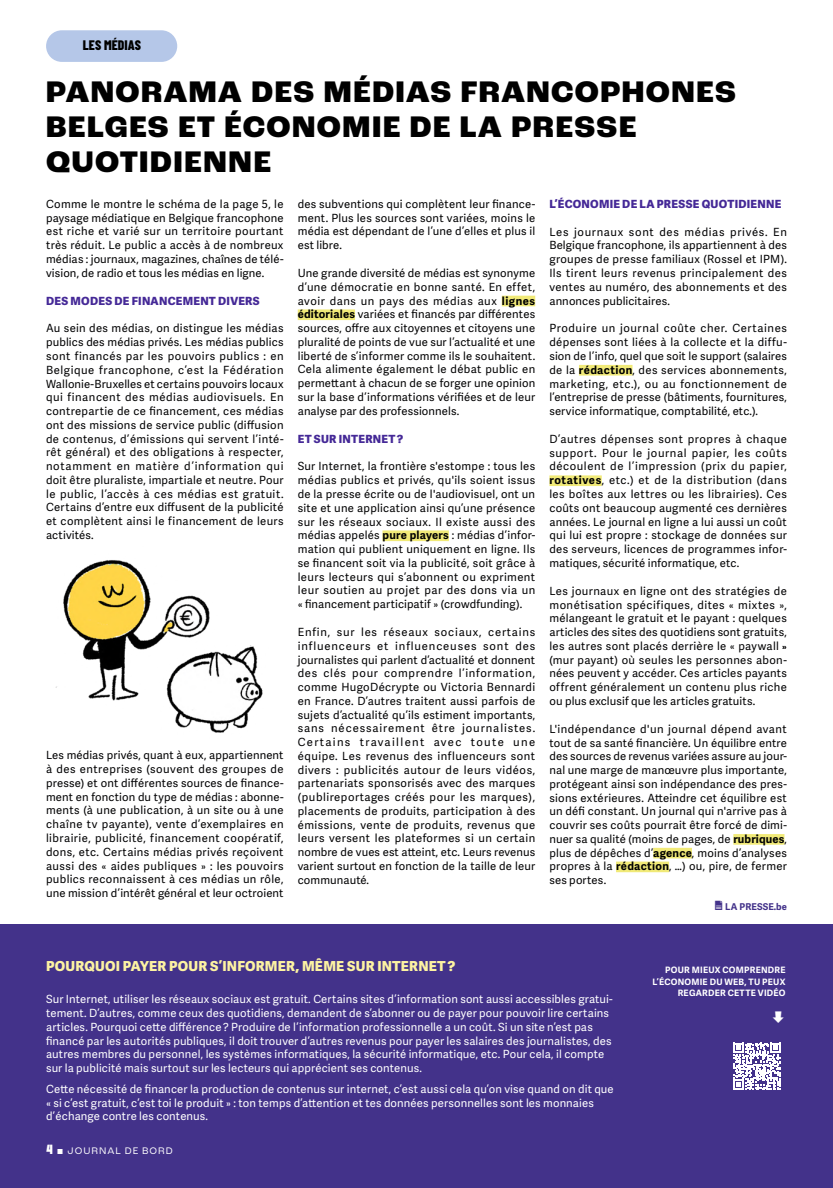
<style>
.page{position:relative;width:833px;height:1188px;background:#fff}
.page>*{position:absolute;margin:0;border:0;box-sizing:border-box;transform-origin:0 0}
.t1{font:800 31.25px/35px "Roc Grotesk";letter-spacing:.045em;color:#000}
.t2{font:25.25px "Adelle Sans";color:#fff}
.t3{font:800 13.75px "Adelle Sans";letter-spacing:.015em;color:#fdf3a2}
.t4{font:800 13.75px "Barlow Condensed";letter-spacing:.005em;color:#000}
.t5{font:11.25px/13.8px "Adelle Sans";letter-spacing:.015em;color:#020203;text-align:justify}
.t6{font:11.25px/13.8px "Adelle Sans";letter-spacing:.01em;color:#fff}
.t7{font:800 11.25px "Adelle Sans";letter-spacing:.02em;color:#452997}
.t8{font:10px "Roc Grotesk";letter-spacing:.1em;color:#fff}
.t9{font:700 9.38px "Adelle Sans";letter-spacing:.01em;color:#43328a}
.t10{font:700 8.75px/11.5px "Adelle Sans";letter-spacing:.03em;color:#fff;text-align:right}
.s1{font-weight:700;color:#000}
.s2{font-weight:700}
.s3{font-weight:700;font-size:10px}
.s4{font-weight:400;font-size:15px}
.s5{font-family:"Chillow";font-size:12.5px}
.s6{font-family:"Adelle Sans Cnd"}
</style>
<div class="page">
<div style="left:502px;top:295px;width:33px;height:11px;background:#f1ea78"></div>
<div style="left:298px;top:309px;width:57px;height:11px;background:#f1ea78"></div>
<div style="left:382px;top:530px;width:67px;height:11px;background:#f1ea78"></div>
<div style="left:579px;top:365px;width:53px;height:10px;background:#f1ea78"></div>
<div style="left:549px;top:475px;width:53px;height:11px;background:#f1ea78"></div>
<div style="left:733px;top:833px;width:51px;height:11px;background:#f1ea78"></div>
<div style="left:653px;top:847px;width:39px;height:11px;background:#f1ea78"></div>
<div style="left:616px;top:861px;width:53px;height:11px;background:#f1ea78"></div>
<div style="left:46px;top:30px;width:131px;height:32px;background:#b5c7e8;border-radius:16px"></div>
<div style="left:0;top:924px;width:833px;height:263px;background:#43328a"></div>
<img style="left:55px;top:560px;width:208px;height:173px">
<svg style="left:733px;top:1042px;width:47px;height:47px"></svg>
<p class="t4" style="left:83px;top:36px;width:60px">LES MÉDIAS</p>
<h1 class="t1" style="left:46px;top:75px;width:691px">PANORAMA DES MÉDIAS FRANCOPHONES<br>BELGES ET ÉCONOMIE DE LA PRESSE<br>QUOTIDIENNE</h1>
<p class="t5" style="left:46px;top:197px;width:239px">Comme le montre le schéma de la page 5, le paysage médiatique en Belgique francophone est riche et varié sur un territoire pourtant très réduit. Le public a accès à de nombreux médias : journaux, magazines, chaînes de télé&shy;vision, de radio et tous les médias en ligne.</p>
<p class="t7" style="left:46px;top:293px;width:215px">DES MODES DE FINANCEMENT DIVERS</p>
<p class="t5" style="left:46px;top:322px;width:239px">Au sein des médias, on distingue les médias publics des médias privés. Les médias publics sont financés par les pouvoirs publics : en Belgique francophone, c’est la Fédération Wallonie-Bruxelles et certains pouvoirs locaux qui financent des médias audiovisuels. En contrepartie de ce financement, ces médias ont des missions de service public (diffusion de contenus, d’émissions qui servent l’inté&shy;rêt général) et des obligations à respecter, notamment en matière d’information qui doit être pluraliste, impartiale et neutre. Pour le public, l’accès à ces médias est gratuit.<br>Certains d’entre eux diffusent de la publicité et complètent ainsi le financement de leurs activités.</p>
<p class="t5" style="left:46px;top:748px;width:239px">Les médias privés, quant à eux, appartiennent à des entreprises (souvent des groupes de presse) et ont différentes sources de finance&shy;ment en fonction du type de médias : abonne&shy;ments (à une publication, à un site ou à une chaîne tv payante), vente d’exemplaires en librairie, publicité, financement coopératif, dons, etc. Certains médias privés reçoivent aussi des « aides publiques » : les pouvoirs publics reconnaissent à ces médias un rôle, une mission d’intérêt général et leur octroient</p>
<p class="t5" style="left:298px;top:197px;width:239px">des subventions qui complètent leur finance&shy;ment. Plus les sources sont variées, moins le média est dépendant de l’une d’elles et plus il est libre.</p>
<p class="t5" style="left:298px;top:266px;width:239px">Une grande diversité de médias est synonyme d’une démocratie en bonne santé. En effet, avoir dans un pays des médias aux <span class="s1">lignes éditoriales</span> variées et financés par différentes sources, offre aux citoyennes et citoyens une pluralité de points de vue sur l’actualité et une liberté de s’informer comme ils le souhaitent.<br>Cela alimente également le débat public en permettant à chacun de se forger une opinion sur la base d’informations vérifiées et de leur analyse par des professionnels.</p>
<p class="t7" style="left:298px;top:431px;width:107px">ET SUR INTERNET ?</p>
<p class="t5" style="left:298px;top:460px;width:239px">Sur Internet, la frontière s'estompe : tous les médias publics et privés, qu'ils soient issus de la presse écrite ou de l'audiovisuel, ont un site et une application ainsi qu’une présence sur les réseaux sociaux. Il existe aussi des médias appelés <span class="s2">pure players</span> : médias d’infor&shy;mation qui publient uniquement en ligne. Ils se financent soit via la publicité, soit grâce à leurs lecteurs qui s’abonnent ou expriment leur soutien au projet par des dons via un « financement participatif » (crowdfunding).</p>
<p class="t5" style="left:298px;top:625px;width:239px">Enfin, sur les réseaux sociaux, certains influenceurs et influenceuses sont des journalistes qui parlent d’actualité et donnent des clés pour comprendre l’information, comme HugoDécrypte ou Victoria Bennardi en France. D’autres traitent aussi parfois de sujets d’actualité qu’ils estiment importants, sans nécessairement être journalistes.<br>Certains travaillent avec toute une équipe. Les revenus des influenceurs sont divers : publicités autour de leurs vidéos, partenariats sponsorisés avec des marques (publireportages créés pour les marques), placements de produits, participation à des émissions, vente de produits, revenus que leurs versent les plateformes si un certain nombre de vues est atteint, etc. Leurs revenus varient surtout en fonction de la taille de leur communauté.</p>
<p class="t7" style="left:549px;top:197px;width:233px">L’ÉCONOMIE DE LA PRESSE QUOTIDIENNE</p>
<p class="t5" style="left:549px;top:225px;width:239px">Les journaux sont des médias privés. En Belgique francophone, ils appartiennent à des groupes de presse familiaux (Rossel et IPM).<br>Ils tirent leurs revenus principalement des ventes au numéro, des abonnements et des annonces publicitaires.</p>
<p class="t5" style="left:549px;top:322px;width:239px">Produire un journal coûte cher. Certaines dépenses sont liées à la collecte et la diffu&shy;sion de l’info, quel que soit le support (salaires de la <span class="s1">rédaction</span>, des services abonnements, marketing, etc.), ou au fonctionnement de l’entreprise de presse (bâtiments, fournitures, service informatique, comptabilité, etc.).</p>
<p class="t5" style="left:549px;top:432px;width:239px">D’autres dépenses sont propres à chaque support. Pour le journal papier, les coûts découlent de l’impression (prix du papier, <span class="s2">rot</span><span class="s1">ative</span><span class="s2">s</span>, etc.) et de la distribution (dans les boîtes aux lettres ou les librairies). Ces coûts ont beaucoup augmenté ces dernières années. Le journal en ligne a lui aussi un coût qui lui est propre : stockage de données sur des serveurs, licences de programmes infor&shy;matiques, sécurité informatique, etc.</p>
<p class="t5" style="left:549px;top:584px;width:239px">Les journaux en ligne ont des stratégies de monétisation spécifiques, dites « mixtes », mélangeant le gratuit et le payant : quelques articles des sites des quotidiens sont gratuits, les autres sont placés derrière le « paywall <span class="s3">» </span>(mur payant) où seules les personnes abon&shy;nées peuvent y accéder. Ces articles payants offrent généralement un contenu plus riche ou plus exclusif que les articles gratuits.</p>
<p class="t5" style="left:549px;top:722px;width:239px">L'indépendance d'un journal dépend avant tout de sa santé financière. Un équilibre entre des sources de revenus variées assure au jour&shy;nal une marge de manœuvre plus importante, protégeant ainsi son indépendance des pres&shy;sions extérieures. Atteindre cet équilibre est un défi constant. Un journal qui n'arrive pas à couvrir ses coûts pourrait être forcé de dimi&shy;nuer sa qualité (moins de pages, de <span class="s2">rubriques</span>, plus de dépêches d’<span class="s1">agence</span>, moins d’analyses propres à la <span class="s2">rédaction</span>, …) ou, pire, de fermer ses portes.</p>
<p class="t9" style="left:714px;top:900px;width:74px"><span class="s4">w</span> LA PRESSE.be</p>
<p class="t3" style="left:46px;top:957px;width:410px">POURQUOI PAYER POUR S’INFORMER, MÊME SUR INTERNET ?</p>
<p class="t6" style="left:46px;top:992px;width:568px">Sur Internet, utiliser les réseaux sociaux est gratuit. Certains sites d’information sont aussi accessibles gratui&shy;tement. D’autres, comme ceux des quotidiens, demandent de s’abonner ou de payer pour pouvoir lire certains articles. Pourquoi cette différence ? Produire de l’information professionnelle a un coût. Si un site n’est pas financé par les autorités publiques, il doit trouver d’autres revenus pour payer les salaires des journalistes, des autres membres du personnel, les systèmes informatiques, la sécurité informatique, etc. Pour cela, il compte sur la publicité mais surtout sur les lecteurs qui apprécient ses contenus.</p>
<p class="t6" style="left:46px;top:1081px;width:569px">Cette nécessité de financer la production de contenus sur internet, c’est aussi cela qu’on vise quand on dit que « si c’est gratuit, c’est toi le produit » : ton temps d’attention et tes données personnelles sont les monnaies d’échange contre les contenus.</p>
<p class="t8" style="left:46px;top:1144px;width:128px"><span class="s5">4</span> <span class="s6">a</span> JOURNAL DE BORD</p>
<p class="t10" style="left:652px;top:964px;width:134px">POUR MIEUX COMPRENDRE<br>L’ÉCONOMIE DU WEB, TU PEUX<br>REGARDER CETTE VIDÉO</p>
<h2 class="t2" style="left:771px;top:999px;width:16px">⬇</h2>
</div>
